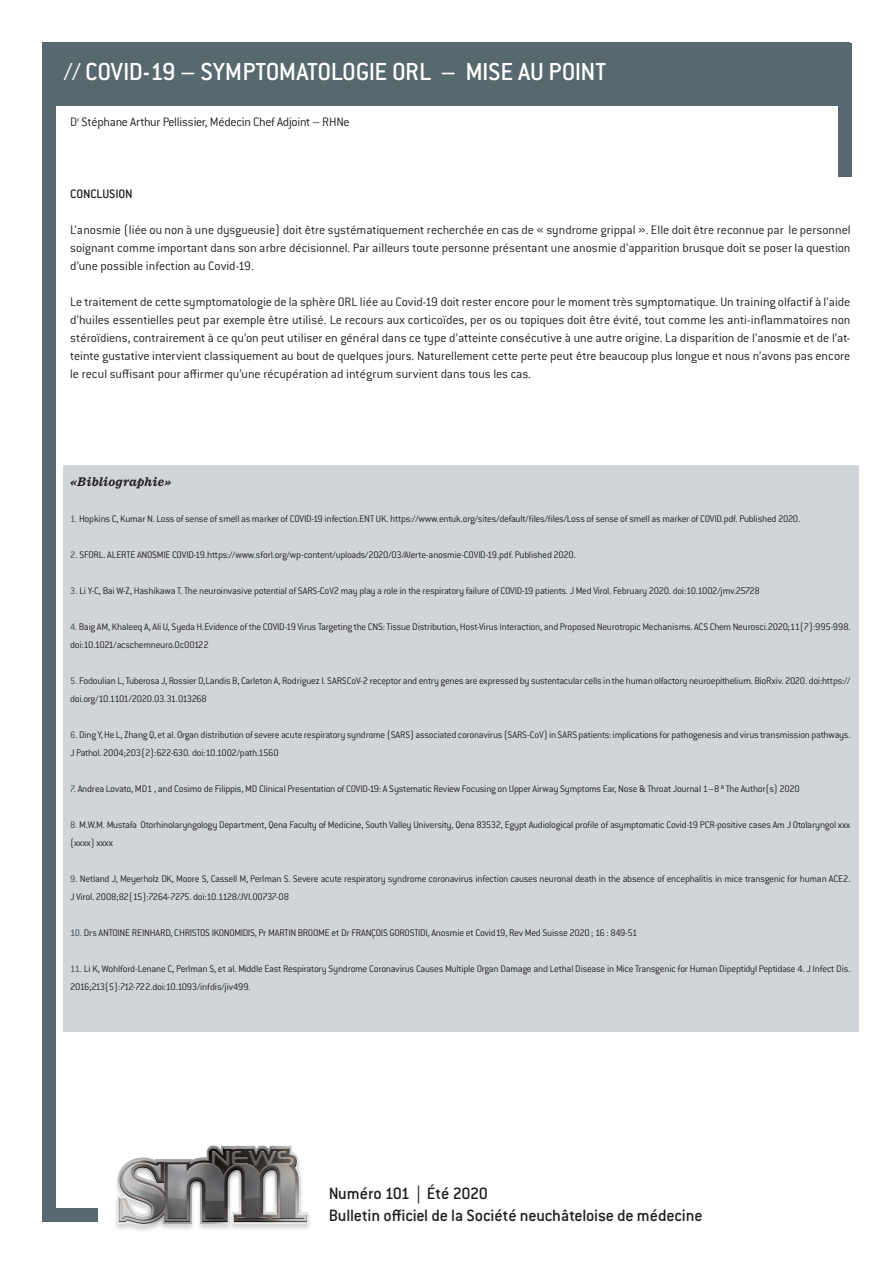
<style>
.page{position:relative;width:893px;height:1263px;background:#fff}
.page>*{position:absolute;margin:0;border:0;box-sizing:border-box;transform-origin:0 0}
.t1{font:500 27px "Conduit ITC Std";letter-spacing:-.015em;color:#fff}
.t2{font:500 18px/21.6px "Conduit ITC Std";letter-spacing:-.015em;color:#231f20}
.t3{font:300 13.5px/18px "Conduit ITC Std";letter-spacing:-.01em;color:#231f20;text-align:justify}
.t4{font:italic 700 13.5px "Macklin Text";letter-spacing:.005em;color:#231f20}
.t5{font:500 13.5px "Conduit ITC Std";letter-spacing:-.015em;color:#231f20}
.t6{font:300 10.5px/18px "Conduit ITC Std";letter-spacing:-.025em;color:#231f20}
.s1{font-weight:500;color:#57686e}
</style>
<div class="page">
<div style="left:64px;top:466px;width:795px;height:566px;background:#d1d5d9"></div>
<div style="left:43px;top:43px;width:807px;height:63px;background:#57686e"></div>
<div style="left:43px;top:43px;width:13px;height:1177px;background:#57686e"></div>
<div style="left:43px;top:1208px;width:55px;height:13px;background:#57686e"></div>
<img style="left:116px;top:1145px;width:194px;height:86px">
<div style="left:838px;top:43px;width:13px;height:133px;background:#57686e"></div>
<h1 class="t1" style="left:64px;top:55px;width:544px">// COVID-19 – SYMPTOMATOLOGIE ORL – MISE AU POINT</h1>
<p class="t3" style="left:70px;top:112px;width:281px">D<sup>r</sup> Stéphane Arthur Pellissier, Médecin Chef Adjoint – RHNe</p>
<p class="t5" style="left:70px;top:186px;width:64px">CONCLUSION</p>
<p class="t3" style="left:70px;top:220px;width:782px">L’anosmie (liée ou non à une dysgueusie) doit être systématiquement recherchée en cas de « syndrome grippal ». Elle doit être reconnue par le personnel soignant comme important dans son arbre décisionnel. Par ailleurs toute personne présentant une anosmie d’apparition brusque doit se poser la question d’une possible infection au Covid-19.</p>
<p class="t3" style="left:70px;top:292px;width:782px">Le traitement de cette symptomatologie de la sphère ORL liée au Covid-19 doit rester encore pour le moment très symptomatique. Un training olfactif à l’aide d’huiles essentielles peut par exemple être utilisé. Le recours aux corticoïdes, per os ou topiques doit être évité, tout comme les anti-inflammatoires non stéroïdiens, contrairement à ce qu’on peut utiliser en général dans ce type d’atteinte consécutive à une autre origine. La disparition de l’anosmie et de l’at&shy;teinte gustative intervient classiquement au bout de quelques jours. Naturellement cette perte peut être beaucoup plus longue et nous n’avons pas encore le recul suffisant pour affirmer qu’une récupération ad intégrum survient dans tous les cas.</p>
<p class="t4" style="left:70px;top:474px;width:103px">«Bibliographie»</p>
<p class="t6" style="left:70px;top:509px;width:732px"><span class="s1">1.</span> Hopkins C, Kumar N. Loss of sense of smell as marker of COVID-19 infection.ENT UK. https://www.entuk.org/sites/default/files/files/Loss of sense of smell as marker of COVID.pdf. Published 2020.</p>
<p class="t6" style="left:70px;top:545px;width:507px"><span class="s1">2.</span> SFORL. ALERTE ANOSMIE COVID-19.https://www.sforl.org/wp-content/uploads/2020/03/Alerte-anosmie-COVID-19.pdf. Published 2020.</p>
<p class="t6" style="left:70px;top:581px;width:691px"><span class="s1">3.</span> Li Y-C, Bai W-Z, Hashikawa T. The neuroinvasive potential of SARS-CoV2 may play a role in the respiratory failure of COVID-19 patients. J Med Virol. February 2020. doi:10.1002/jmv.25728</p>
<p class="t6" style="left:70px;top:617px;width:782px"><span class="s1">4.</span> Baig AM, Khaleeq A, Ali U, Syeda H.Evidence of the COVID-19 Virus Targeting the CNS: Tissue Distribution, Host-Virus Interaction, and Proposed Neurotropic Mechanisms. ACS Chem Neurosci.2020;11(7):995-998. doi:10.1021/acschemneuro.0c00122</p>
<p class="t6" style="left:70px;top:671px;width:782px"><span class="s1">5.</span> Fodoulian L, Tuberosa J, Rossier D,Landis B, Carleton A, Rodriguez I. SARSCoV-2 receptor and entry genes are expressed by sustentacular cells in the human olfactory neuroepithelium. BioRxiv. 2020. doi:https:// doi.org/10.1101/2020.03.31.013268</p>
<p class="t6" style="left:70px;top:725px;width:782px"><span class="s1">6.</span> Ding Y, He L, Zhang Q, et al. Organ distribution of severe acute respiratory syndrome (SARS) associated coronavirus (SARS-CoV) in SARS patients: implications for pathogenesis and virus transmission pathways.<br>J Pathol. 2004;203(2):622-630. doi:10.1002/path.1560</p>
<p class="t6" style="left:70px;top:779px;width:731px"><span class="s1">7.</span> Andrea Lovato, MD1 , and Cosimo de Filippis, MD Clinical Presentation of COVID-19: A Systematic Review Focusing on Upper Airway Symptoms Ear, Nose &amp; Throat Journal 1–8 ª The Author(s) 2020</p>
<p class="t6" style="left:70px;top:815px;width:782px"><span class="s1">8.</span> M.W.M. Mustafa Otorhinolaryngology Department, Qena Faculty of Medicine, South Valley University, Qena 83532, Egypt Audiological profile of asymptomatic Covid-19 PCR-positive cases Am J Otolaryngol xxx (xxxx) xxxx</p>
<p class="t6" style="left:70px;top:869px;width:782px"><span class="s1">9.</span> Netland J, Meyerholz DK, Moore S, Cassell M, Perlman S. Severe acute respiratory syndrome coronavirus infection causes neuronal death in the absence of encephalitis in mice transgenic for human ACE2.<br>J Virol. 2008;82(15):7264-7275. doi:10.1128/JVI.00737-08</p>
<p class="t6" style="left:70px;top:923px;width:569px"><span class="s1">10.</span> Drs ANTOINE REINHARD, CHRISTOS IKONOMIDIS, Pr MARTIN BROOME et Dr FRANÇOIS GOROSTIDI, Anosmie et Covid19, Rev Med Suisse 2020 ; 16 : 849-51</p>
<p class="t6" style="left:70px;top:959px;width:782px"><span class="s1">11.</span> Li K, Wohlford-Lenane C, Perlman S, et al. Middle East Respiratory Syndrome Coronavirus Causes Multiple Organ Damage and Lethal Disease in Mice Transgenic for Human Dipeptidyl Peptidase 4. J Infect Dis.<br>2016;213(5):712-722.doi:10.1093/infdis/jiv499.</p>
<h2 class="t2" style="left:329px;top:1182px;width:375px">Numéro 101 | Été 2020<br>Bulletin officiel de la Société neuchâteloise de médecine</h2>
</div>
